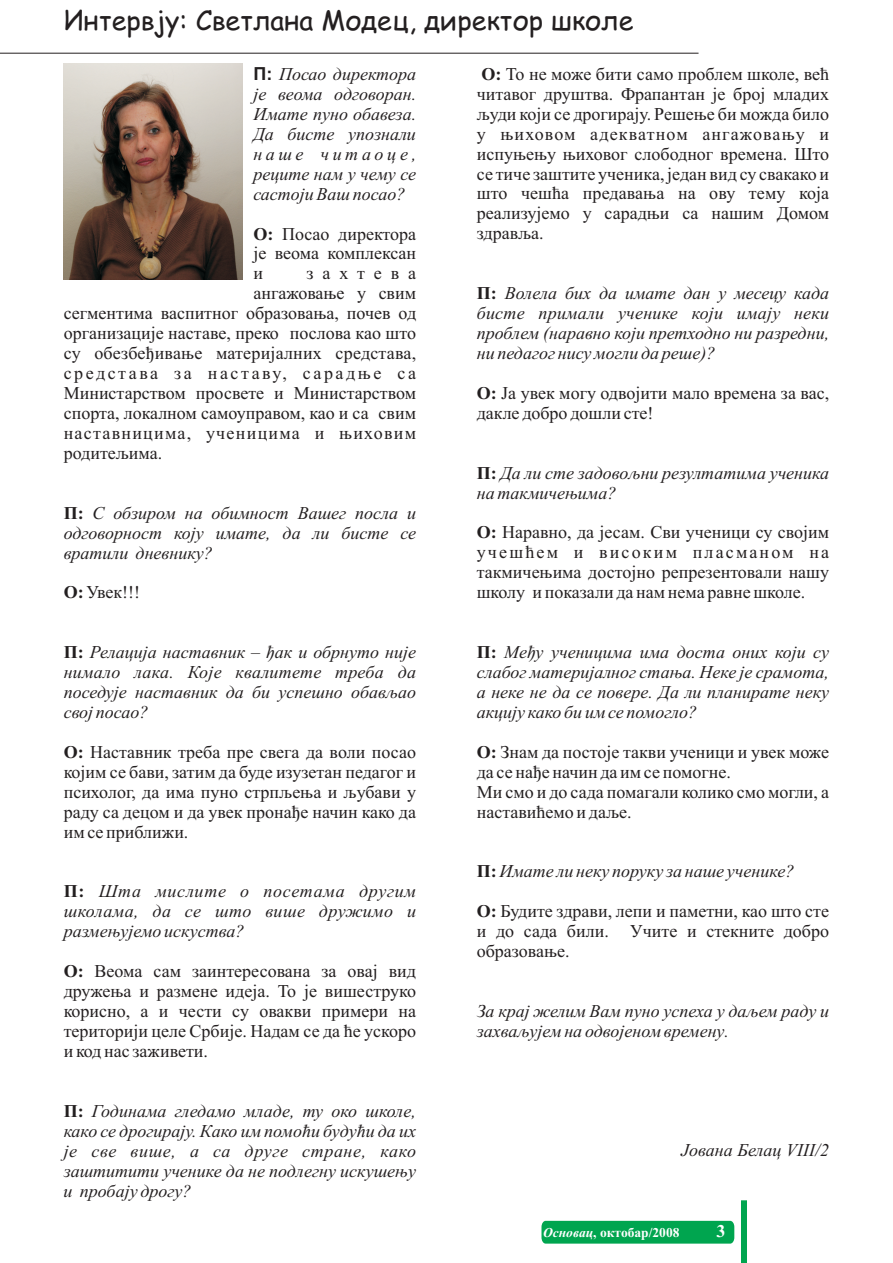
<style>
.page{position:relative;width:893px;height:1263px;background:#fff}
.page>*{position:absolute;margin:0;border:0;box-sizing:border-box;transform-origin:0 0}
.t1{font:27px "Comic Sans MS";color:#231f20}
.t2{font:18px/20px "Times New Roman";color:#231f20;text-align:justify}
.t3{font:italic 18px/20px "Times New Roman";color:#231f20;text-align:justify}
.t4{font:18px "Times New Roman";letter-spacing:.07em;color:#231f20}
.t5{font:18px "Times New Roman";letter-spacing:.14em;color:#231f20}
.t6{font:18px "Times New Roman";letter-spacing:.5em;color:#231f20}
.t7{font:700 18px "Times New Roman";color:#fff}
.t8{font:700 13.5px "Times New Roman";color:#fff}
.s1{font-family:"Arial";font-weight:700;font-style:normal}
.s2{font-weight:700}
.s3{font-weight:700;font-style:normal}
.s4{font-style:italic}
</style>
<div class="page">
<img style="left:64px;top:64px;width:179px;height:215px">
<hr style="left:0;top:53px;width:698px;height:1px;background:#231f20">
<div style="left:741px;top:1200px;width:6px;height:63px;background:#00a54f"></div>
<div style="left:541px;top:1221px;width:193px;height:22px;background:#00a54f"></div>
<h1 class="t1" style="left:64px;top:9px;width:571px">Интервју: Светлана Модец, директор школе</h1>
<p class="t3" style="left:253px;top:66px;width:164px"><span class="s1">П:</span> Посао директора је веома одговоран.<br>Имате пуно обавеза.<br>Да бисте упознали наше читаоце, реците нам у чему се састоји Ваш посао?</p>
<p class="t2" style="left:253px;top:225px;width:164px"><span class="s2">О:</span> Посао директора је веома комплексан и</p>
<p class="t6" style="left:306px;top:267px;width:111px">захтева</p>
<p class="t2" style="left:253px;top:285px;width:164px">ангажовање у свим</p>
<p class="t2" style="left:64px;top:305px;width:354px">сегментима васпитног образовања, почев од</p>
<p class="t2" style="left:64px;top:325px;width:354px">организације наставе, преко послова као што</p>
<p class="t2" style="left:64px;top:345px;width:354px">су обезбеђивање материјалних средстава,</p>
<p class="t5" style="left:64px;top:367px;width:354px">средстава за наставу, сарадње са</p>
<p class="t2" style="left:64px;top:385px;width:354px">Министарством просвете и Министарством</p>
<p class="t2" style="left:64px;top:405px;width:354px">спорта, локалном самоуправом, као и са свим</p>
<p class="t4" style="left:64px;top:426px;width:354px">наставницима, ученицима и њиховим</p>
<p class="t2" style="left:64px;top:444px;width:100px">родитељима.</p>
<p class="t3" style="left:64px;top:504px;width:354px"><span class="s3">П:</span> С обзиром на обимност Вашег посла и одговорност коју имате, да ли бисте се вратили дневнику?</p>
<p class="t2" style="left:64px;top:584px;width:78px"><span class="s2">О:</span> Увек!!!</p>
<p class="t3" style="left:64px;top:644px;width:354px"><span class="s3">П:</span> Релација наставник – ђак и обрнуто није нимало лака. Које квалитете треба да поседује наставник да би успешно обављао свој посао?</p>
<p class="t2" style="left:64px;top:744px;width:354px"><span class="s2">О:</span> Наставник треба пре свега да воли посао којим се бави, затим да буде изузетан педагог и психолог, да има пуно стрпљења и љубави у раду са децом и да увек пронађе начин како да им се приближи.</p>
<p class="t3" style="left:64px;top:883px;width:354px"><span class="s3">П:</span> Шта мислите о посетама другим школама, да се што више дружимо и размењујемо искуства?</p>
<p class="t2" style="left:64px;top:963px;width:354px"><span class="s2">О:</span> Веома сам заинтересована за овај вид дружења и размене идеја. То је вишеструко корисно, а и чести су овакви примери на територији целе Србије. Надам се да ће ускоро и код нас заживети.</p>
<p class="t3" style="left:64px;top:1102px;width:354px"><span class="s3">П:</span> Годинама гледамо младе, ту око школе, како се дрогирају. Како им помоћи будући да их је све више, а са друге стране, како заштитити ученике да не подлегну искушењу и пробају дрогу?</p>
<p class="t2" style="left:477px;top:66px;width:354px"><span class="s2">О:</span> То не може бити само проблем школе, већ читавог друштва. Фрапантан је број младих људи који се дрогирају. Решење би можда било у њиховом адекватном ангажовању и испуњењу њиховог слободног времена. Што се тиче заштите ученика, један вид су свакако и што чешћа предавања на ову тему која реализујемо у сарадњи са нашим Домом здравља.</p>
<p class="t3" style="left:477px;top:285px;width:354px"><span class="s3">П:</span> Волела бих да имате дан у месецу када бисте примали ученике који имају неки проблем (наравно који претходно ни разредни, ни педагог нису могли да реше)?</p>
<p class="t2" style="left:477px;top:385px;width:354px"><span class="s2">О:</span> Ја увек могу одвојити мало времена за вас, дакле добро дошли сте!</p>
<p class="t3" style="left:477px;top:464px;width:354px"><span class="s3">П:</span> Да ли сте задовољни резултатима ученика на такмичењима?</p>
<p class="t2" style="left:477px;top:524px;width:354px"><span class="s2">О:</span> Наравно, да јесам. Сви ученици су својим учешћем и високим пласманом на такмичењима достојно репрезентовали нашу школу и показали да нам нема равне школе.</p>
<p class="t3" style="left:477px;top:644px;width:354px"><span class="s3">П:</span> Међу ученицима има доста оних који су слабог материјалног стања. Неке је срамота, а неке не да се повере. Да ли планирате неку акцију како би им се помогло?</p>
<p class="t2" style="left:477px;top:743px;width:354px;text-align:left"><span class="s2">О:</span> Знам да постоје такви ученици и увек може да се нађе начин да им се помогне.<br>Ми смо и до сада помагали колико смо могли, а наставићемо и даље.</p>
<p class="t3" style="left:477px;top:863px;width:319px"><span class="s3">П:</span> Имате ли неку поруку за наше ученике?</p>
<p class="t2" style="left:477px;top:903px;width:354px"><span class="s2">О:</span> Будите здрави, лепи и паметни, као што сте и до сада били. Учите и стекните добро образовање.</p>
<p class="t3" style="left:477px;top:1002px;width:354px">За крај желим Вам пуно успеха у даљем раду и захваљујем на одвојеном времену.</p>
<p class="t3" style="left:681px;top:1142px;width:149px">Јована Белац VIII/2</p>
<p class="t8" style="left:543px;top:1227px;width:138px"><span class="s4">Основац</span>, октобар/2008</p>
<p class="t7" style="left:717px;top:1224px;width:10px">3</p>
</div>
